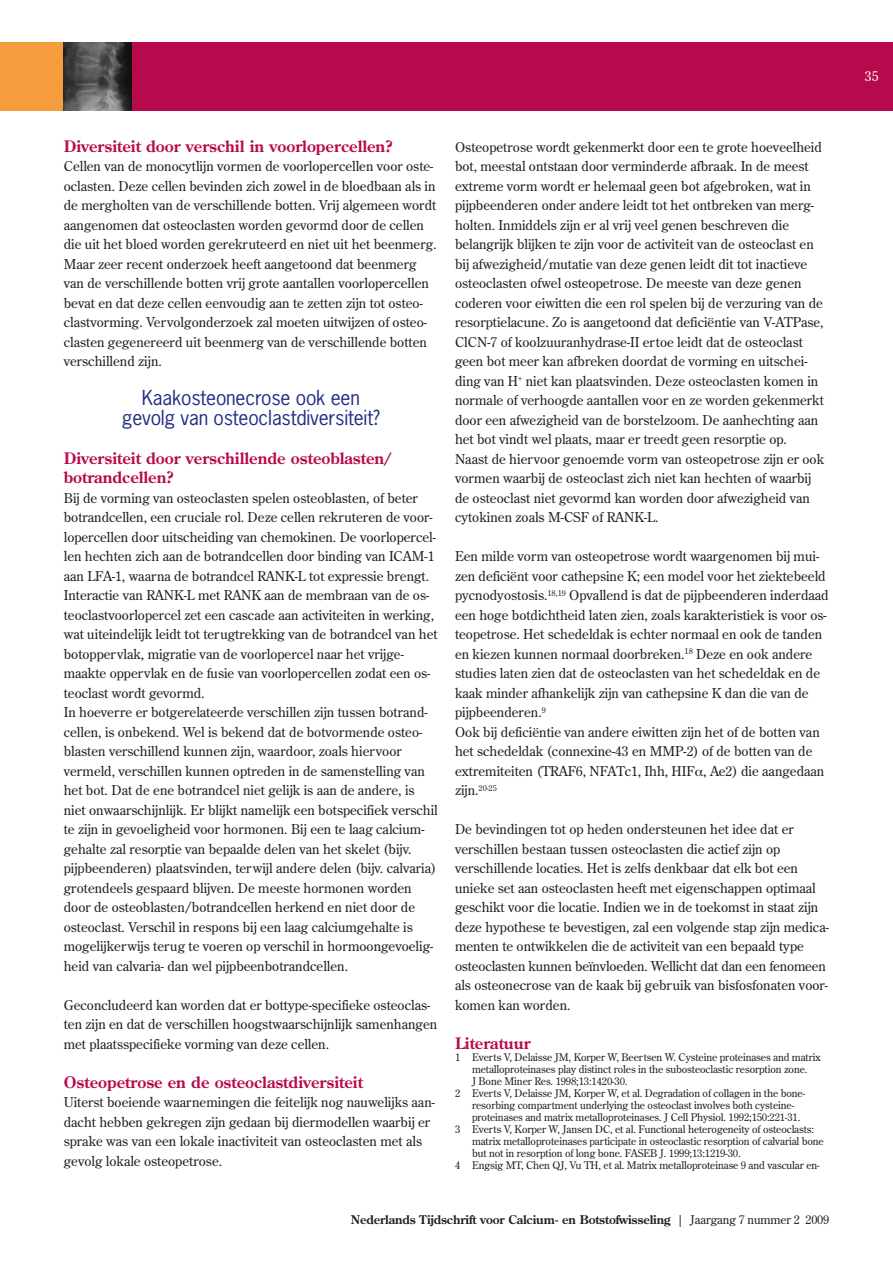
<style>
.page{position:relative;width:893px;height:1263px;background:#fff}
.page>*{position:absolute;margin:0;border:0;box-sizing:border-box;transform-origin:0 0}
.t1{font:19.5px/19.5px "News Gothic Std";letter-spacing:-.01em;color:#232e84;text-align:center}
.t2{font:700 15.75px/19.5px "Century Old Style Std";color:#b70a4d}
.t3{font:13.5px/19.5px "Century Old Style Std";color:#231f20}
.t4{font:13.5px "Century Old Style Std";color:#fff}
.t5{font:700 12px "Century Old Style Std";letter-spacing:-.01em;color:#231f20}
.t6{font:10.5px "Century Old Style Std";letter-spacing:-.01em;color:#231f20}
.s1{font-weight:400}
</style>
<div class="page">
<div style="left:64px;top:43px;width:829px;height:68px;background:#b70a4d"></div>
<div style="left:0;top:43px;width:64px;height:68px;background:#f59c3f"></div>
<img style="left:64px;top:43px;width:68px;height:68px">
<p class="t2" style="left:64px;top:137px;width:330px">Diversiteit door verschil in voorlopercellen?</p>
<p class="t3" style="left:64px;top:157px;width:374px">Cellen van de monocytlijn vormen de voorlopercellen voor oste&shy;oclasten. Deze cellen bevinden zich zowel in de bloedbaan als in de mergholten van de verschillende botten. Vrij algemeen wordt aangenomen dat osteoclasten worden gevormd door de cellen die uit het bloed worden gerekruteerd en niet uit het beenmerg.<br>Maar zeer recent onderzoek heeft aangetoond dat beenmerg van de verschillende botten vrij grote aantallen voorlopercellen bevat en dat deze cellen eenvoudig aan te zetten zijn tot osteo&shy;clastvorming. Vervolgonderzoek zal moeten uitwijzen of osteo&shy;clasten gegenereerd uit beenmerg van de verschillende botten verschillend zijn.</p>
<h1 class="t1" style="left:122px;top:390px;width:260px">Kaakosteonecrose ook een gevolg van osteoclastdiversiteit?</h1>
<p class="t2" style="left:64px;top:449px;width:330px">Diversiteit door verschillende osteoblasten/ botrandcellen?</p>
<p class="t3" style="left:64px;top:489px;width:375px">Bij de vorming van osteoclasten spelen osteoblasten, of beter botrandcellen, een cruciale rol. Deze cellen rekruteren de voor&shy;lopercellen door uitscheiding van chemokinen. De voorlopercel&shy;len hechten zich aan de botrandcellen door binding van ICAM-1 aan LFA-1, waarna de botrandcel RANK-L tot expressie brengt.<br>Interactie van RANK-L met RANK aan de membraan van de os&shy;teoclastvoorlopercel zet een cascade aan activiteiten in werking, wat uiteindelijk leidt tot terugtrekking van de botrandcel van het botoppervlak, migratie van de voorlopercel naar het vrijge&shy;maakte oppervlak en de fusie van voorlopercellen zodat een os&shy;teoclast wordt gevormd.<br>In hoeverre er botgerelateerde verschillen zijn tussen botrand&shy;cellen, is onbekend. Wel is bekend dat de botvormende osteo&shy;blasten verschillend kunnen zijn, waardoor, zoals hiervoor vermeld, verschillen kunnen optreden in de samenstelling van het bot. Dat de ene botrandcel niet gelijk is aan de andere, is niet onwaarschijnlijk. Er blijkt namelijk een botspecifiek verschil te zijn in gevoeligheid voor hormonen. Bij een te laag calcium&shy;gehalte zal resorptie van bepaalde delen van het skelet (bijv. pijpbeenderen) plaatsvinden, terwijl andere delen (bijv. calvaria) grotendeels gespaard blijven. De meeste hormonen worden door de osteoblasten/botrandcellen herkend en niet door de osteoclast. Verschil in respons bij een laag calciumgehalte is mogelijkerwijs terug te voeren op verschil in hormoongevoelig&shy;heid van calvaria- dan wel pijpbeenbotrandcellen.</p>
<p class="t3" style="left:64px;top:996px;width:375px">Geconcludeerd kan worden dat er bottype-specifieke osteoclas&shy;ten zijn en dat de verschillen hoogstwaarschijnlijk samenhangen met plaatsspecifieke vorming van deze cellen.</p>
<p class="t2" style="left:64px;top:1073px;width:301px">Osteopetrose en de osteoclastdiversiteit</p>
<p class="t3" style="left:64px;top:1093px;width:373px">Uiterst boeiende waarnemingen die feitelijk nog nauwelijks aan&shy;dacht hebben gekregen zijn gedaan bij diermodellen waarbij er sprake was van een lokale inactiviteit van osteoclasten met als gevolg lokale osteopetrose.</p>
<p class="t3" style="left:455px;top:138px;width:371px">Osteopetrose wordt gekenmerkt door een te grote hoeveelheid bot, meestal ontstaan door verminderde afbraak. In de meest extreme vorm wordt er helemaal geen bot afgebroken, wat in pijpbeenderen onder andere leidt tot het ontbreken van merg&shy;holten. Inmiddels zijn er al vrij veel genen beschreven die belangrijk blijken te zijn voor de activiteit van de osteoclast en bij afwezigheid/mutatie van deze genen leidt dit tot inactieve osteoclasten ofwel osteopetrose. De meeste van deze genen coderen voor eiwitten die een rol spelen bij de verzuring van de resorptielacune. Zo is aangetoond dat deficiëntie van V-ATPase, ClCN-7 of koolzuuranhydrase-II ertoe leidt dat de osteoclast geen bot meer kan afbreken doordat de vorming en uitschei&shy;ding van H<sup>+</sup> niet kan plaatsvinden. Deze osteoclasten komen in normale of verhoogde aantallen voor en ze worden gekenmerkt door een afwezigheid van de borstelzoom. De aanhechting aan het bot vindt wel plaats, maar er treedt geen resorptie op.<br>Naast de hiervoor genoemde vorm van osteopetrose zijn er ook vormen waarbij de osteoclast zich niet kan hechten of waarbij de osteoclast niet gevormd kan worden door afwezigheid van cytokinen zoals M-CSF of RANK-L.</p>
<p class="t3" style="left:455px;top:547px;width:375px">Een milde vorm van osteopetrose wordt waargenomen bij mui&shy;zen deficiënt voor cathepsine K; een model voor het ziektebeeld pycnodyostosis.<sup>18,19</sup> Opvallend is dat de pijpbeenderen inderdaad een hoge botdichtheid laten zien, zoals karakteristiek is voor os&shy;teopetrose. Het schedeldak is echter normaal en ook de tanden en kiezen kunnen normaal doorbreken.<sup>18</sup> Deze en ook andere studies laten zien dat de osteoclasten van het schedeldak en de kaak minder afhankelijk zijn van cathepsine K dan die van de pijpbeenderen.<sup>9<br></sup>Ook bij deficiëntie van andere eiwitten zijn het of de botten van het schedeldak (connexine-43 en MMP-2) of de botten van de extremiteiten (TRAF6, NFATc1, Ihh, HIF , Ae2) die aangedaan zijn.<sup>20-25</sup></p>
<p class="t3" style="left:455px;top:820px;width:375px">De bevindingen tot op heden ondersteunen het idee dat er verschillen bestaan tussen osteoclasten die actief zijn op verschillende locaties. Het is zelfs denkbaar dat elk bot een unieke set aan osteoclasten heeft met eigenschappen optimaal geschikt voor die locatie. Indien we in de toekomst in staat zijn deze hypothese te bevestigen, zal een volgende stap zijn medica&shy;menten te ontwikkelen die de activiteit van een bepaald type osteoclasten kunnen beïnvloeden. Wellicht dat dan een fenomeen als osteonecrose van de kaak bij gebruik van bisfosfonaten voor&shy;komen kan worden.</p>
<p class="t2" style="left:455px;top:1034px;width:77px">Literatuur</p>
<p class="t6" style="left:455px;top:1052px;width:367px">1 Everts V, Delaisse JM, Korper W, Beertsen W. Cysteine proteinases and matrix</p>
<p class="t6" style="left:472px;top:1064px;width:337px">metalloproteinases play distinct roles in the subosteoclastic resorption zone.</p>
<p class="t6" style="left:472px;top:1076px;width:157px">J Bone Miner Res. 1998;13:1420-30.</p>
<p class="t6" style="left:455px;top:1088px;width:352px">2 Everts V, Delaisse JM, Korper W, et al. Degradation of collagen in the bone-</p>
<p class="t6" style="left:472px;top:1100px;width:324px">resorbing compartment underlying the osteoclast involves both cysteine-</p>
<p class="t6" style="left:472px;top:1112px;width:330px">proteinases and matrix metalloproteinases. J Cell Physiol. 1992;150:221-31.</p>
<p class="t6" style="left:455px;top:1124px;width:361px">3 Everts V, Korper W, Jansen DC, et al. Functional heterogeneity of osteoclasts:</p>
<p class="t6" style="left:472px;top:1136px;width:353px">matrix metalloproteinases participate in osteoclastic resorption of calvarial bone</p>
<p class="t6" style="left:472px;top:1148px;width:270px">but not in resorption of long bone. FASEB J. 1999;13:1219-30.</p>
<p class="t6" style="left:455px;top:1160px;width:366px">4 Engsig MT, Chen QJ, Vu TH, et al. Matrix metalloproteinase 9 and vascular en-</p>
<p class="t5" style="left:351px;top:1215px;width:480px">Nederlands Tijdschrift voor Calcium- en Botstofwisseling <span class="s1">| Jaargang 7 nummer 2 2009</span></p>
<p class="t4" style="left:865px;top:71px;width:15px">35</p>
</div>
